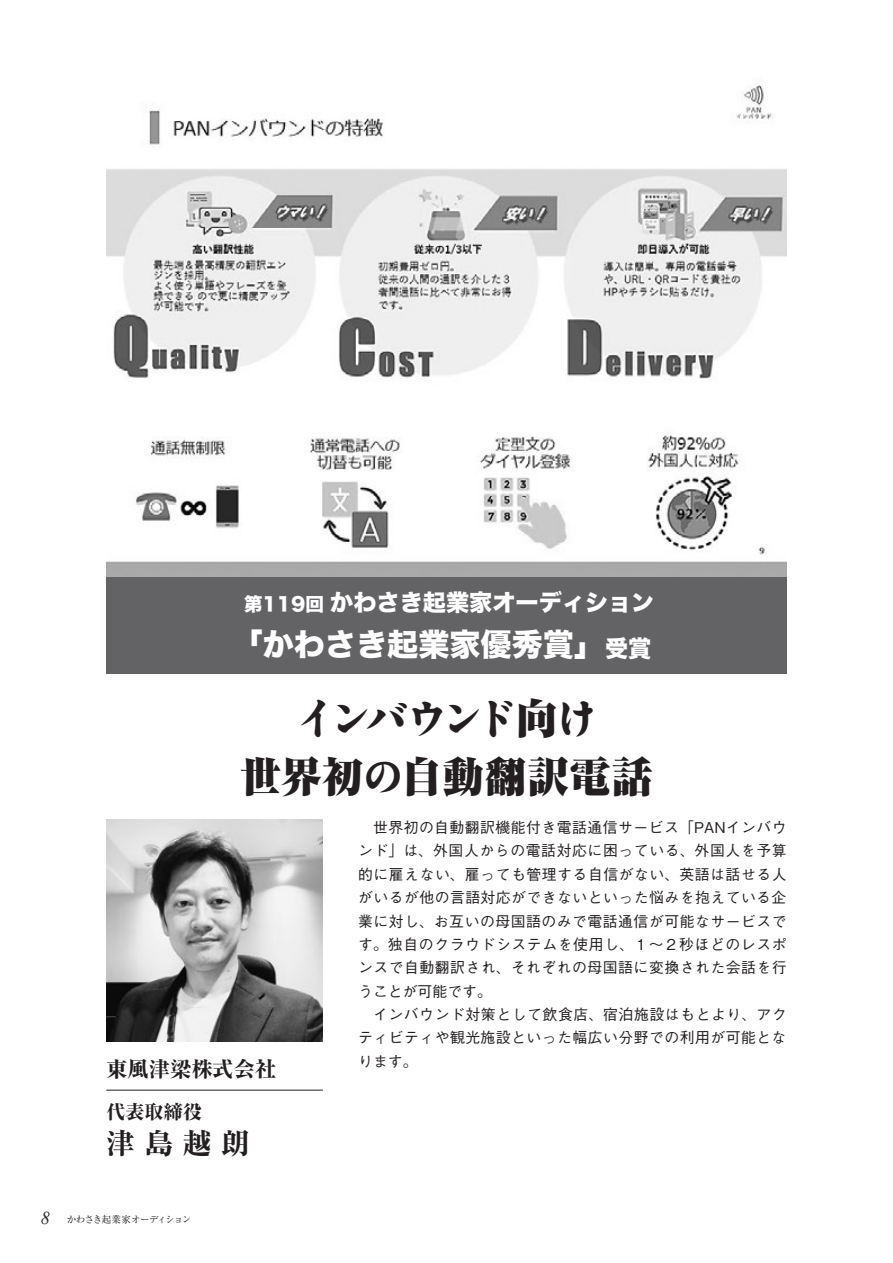
<style>
.page{position:relative;width:893px;height:1263px;background:#fff}
.page>*{position:absolute;margin:0;border:0;box-sizing:border-box;transform-origin:0 0}
.t1{font:900 40.8px "Ryumin";letter-spacing:.02em;color:#231f20}
.t2{font:40.8px "Antique Std ANDB";letter-spacing:-.14em;color:#231f20}
.t3{font:31.2px "Hira Kaku Std W8";color:#fff}
.t4{font:800 28.65px "Ryumin";color:#231f20}
.t5{font:23.1px "Hira Kaku Std W8";color:#fff}
.t6{font:800 21.3px "Ryumin";color:#231f20}
.t7{font:800 19.2px "Ryumin";color:#231f20}
.t8{font:500 14.85px/23.4px "Gothic BBB Pr 6";letter-spacing:.03em;color:#231f20}
.t9{font:9.6px "Ryumin";letter-spacing:-.06em;color:#231f20}
.s1{font-size:18.45px}
.s2{font-size:23.1px}
.s3{font-family:"Ryumin";font-weight:900}
.s4{font-family:"Antique Std ANDB";font-weight:400}
.s5{font-family:"Times New Roman";font-style:italic;font-size:18px}
</style>
<div class="page">
<img style="left:106px;top:820px;width:217px;height:221px">
<hr style="left:106px;top:1090px;width:217px;height:1px;background:#231f20">
<img style="left:106px;top:85px;width:681px;height:492px">
<div style="left:106px;top:577px;width:681px;height:97px;background:#636366"></div>
<h3 class="t5" style="left:244px;top:589px;width:412px"><span class="s1">第119回</span> かわさき起業家オーディション</h3>
<h2 class="t3" style="left:232px;top:626px;width:421px">「かわさき起業家優秀賞」<span class="s2">受賞</span></h2>
<h1 class="t2" style="left:296px;top:689px;width:302px">インバウンド<span class="s3">向</span>け</h1>
<h1 class="t1" style="left:240px;top:750px;width:414px">世界初<span class="s4">の</span>自動翻訳電話</h1>
<h3 class="t6" style="left:106px;top:1055px;width:172px">東風津梁株式会社</h3>
<p class="t7" style="left:106px;top:1100px;width:97px">代表取締役</p>
<h3 class="t4" style="left:106px;top:1125px;width:145px">津島越朗</h3>
<p class="t9" style="left:41px;top:1214px;width:152px"><span class="s5">8</span> かわさき起業家オーディション</p>
<p class="t8" style="left:358px;top:815px;width:430px">　世界初の自動翻訳機能付き電話通信サービス「PANインバウンド」は、外国人からの電話対応に困っている、外国人を予算的に雇えない、雇っても管理する自信がない、英語は話せる人がいるが他の言語対応ができないといった悩みを抱えている企業に対し、お互いの母国語のみで電話通信が可能なサービスです。独自のクラウドシステムを使用し、１～２秒ほどのレスポンスで自動翻訳され、それぞれの母国語に変換された会話を行うことが可能です。<br>　インバウンド対策として飲食店、宿泊施設はもとより、アクティビティや観光施設といった幅広い分野での利用が可能となります。</p>
</div>
